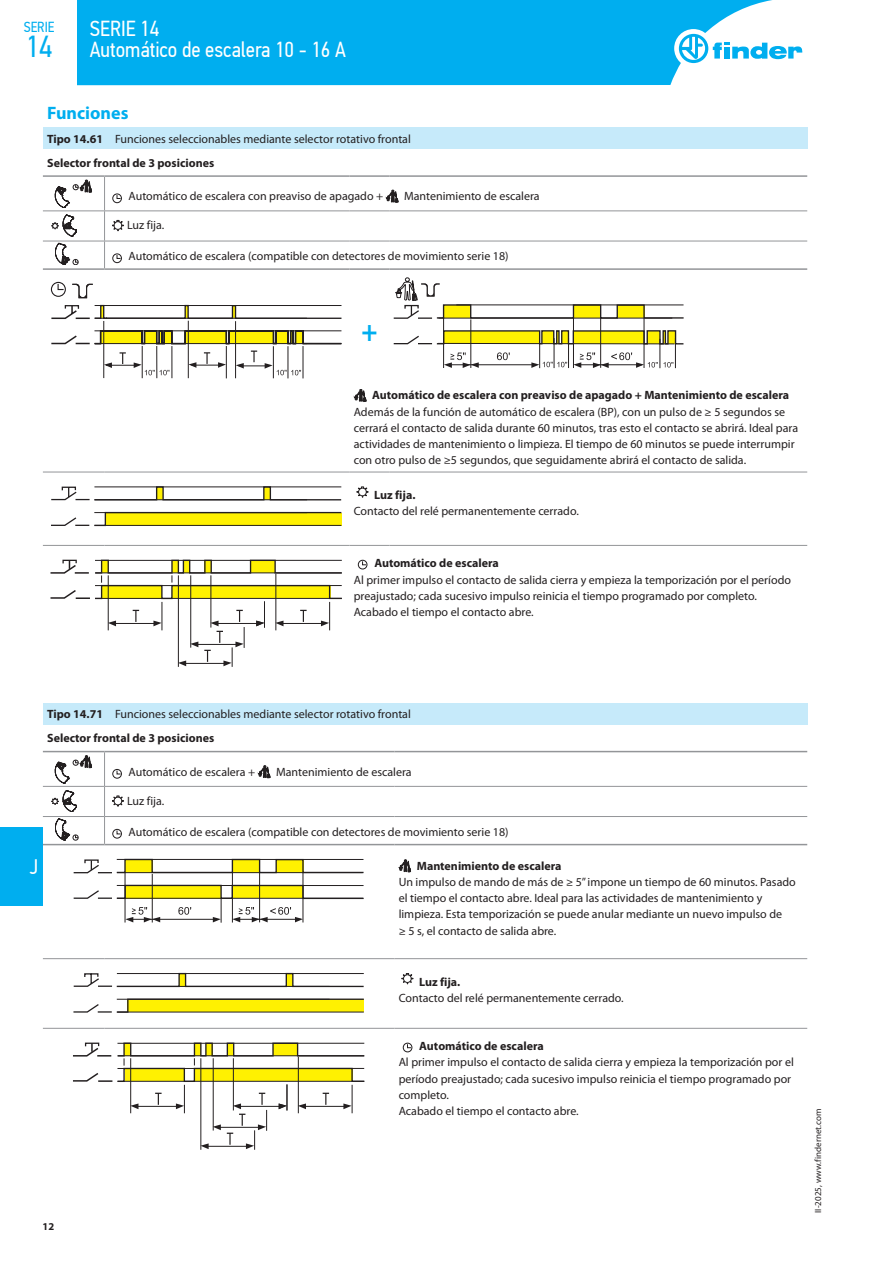
<style>
.page{position:relative;width:893px;height:1263px;background:#fff}
.page>*{position:absolute;margin:0;border:0;box-sizing:border-box;transform-origin:0 0}
.t1{font:30.3px "PF Din Text Cond Pro";color:#00aeef}
.t2{font:700 30px "Myriad Pro";color:#00aeef;scale:.9 1}
.t3{font:21.75px/21px "PF Din Text Cond Pro";color:#fff}
.t4{font:21px "PF Din Text Cond Pro";color:#fff}
.t5{font:700 18px "Myriad Pro";color:#00aeef}
.t6{font:14.55px "PF Din Text Cond Pro";color:#00aeef}
.t7{font:12px/16.2px "Myriad Pro";color:#231f20}
.t8{font:700 12px "Myriad Pro";color:#231f20}
.t9{font:700 10.5px "Myriad Pro";color:#231f20}
.t10{font:9px "Myriad Pro";color:#231f20}
.s1{font-weight:700}
</style>
<div class="page">
<div style="left:77px;top:0;width:695px;height:85px;background:#00aeef"></div>
<div style="left:674px;top:29px;width:39px;height:39px;background:#fff;border-radius:50%"></div>
<svg style="left:679px;top:34px;width:124px;height:29px"></svg>
<div style="left:0;top:827px;width:43px;height:79px;background:#00aeef"></div>
<div style="left:43px;top:128px;width:764px;height:21px;background:#c6eafa"></div>
<hr style="left:43px;top:545px;width:62px;height:1px;background:#939598">
<hr style="left:105px;top:545px;width:244px;height:1px;background:#939598">
<hr style="left:349px;top:545px;width:40px;height:1px;background:#939598">
<hr style="left:389px;top:545px;width:418px;height:1px;background:#939598">
<hr style="left:43px;top:210px;width:62px;height:1px;background:#939598">
<hr style="left:105px;top:210px;width:244px;height:1px;background:#939598">
<hr style="left:349px;top:210px;width:40px;height:1px;background:#939598">
<hr style="left:389px;top:210px;width:418px;height:1px;background:#939598">
<hr style="left:43px;top:241px;width:62px;height:1px;background:#939598">
<hr style="left:105px;top:241px;width:244px;height:1px;background:#939598">
<hr style="left:349px;top:241px;width:40px;height:1px;background:#939598">
<hr style="left:389px;top:241px;width:418px;height:1px;background:#939598">
<hr style="left:104px;top:177px;width:1px;height:33px;background:#939598">
<hr style="left:104px;top:211px;width:1px;height:30px;background:#939598">
<svg style="left:104px;top:241px;width:1px;height:27px"></svg>
<hr style="left:43px;top:175px;width:62px;height:2px;background:#939598">
<hr style="left:105px;top:175px;width:244px;height:2px;background:#939598">
<hr style="left:349px;top:175px;width:40px;height:2px;background:#939598">
<hr style="left:389px;top:175px;width:418px;height:2px;background:#939598">
<hr style="left:349px;top:268px;width:40px;height:2px;background:#939598">
<hr style="left:389px;top:268px;width:418px;height:2px;background:#939598">
<hr style="left:43px;top:268px;width:62px;height:2px;background:#939598">
<hr style="left:105px;top:268px;width:244px;height:2px;background:#939598">
<hr style="left:43px;top:472px;width:62px;height:1px;background:#939598">
<hr style="left:105px;top:472px;width:244px;height:1px;background:#939598">
<hr style="left:349px;top:472px;width:40px;height:1px;background:#939598">
<hr style="left:389px;top:472px;width:418px;height:1px;background:#939598">
<svg style="left:55px;top:180px;width:37px;height:28px"></svg>
<svg style="left:112px;top:193px;width:10px;height:10px"></svg>
<svg style="left:387px;top:190px;width:11px;height:13px"></svg>
<svg style="left:112px;top:219px;width:12px;height:13px"></svg>
<svg style="left:52px;top:215px;width:27px;height:50px"></svg>
<svg style="left:112px;top:253px;width:10px;height:10px"></svg>
<svg style="left:120px;top:352px;width:6px;height:12px"></svg>
<hr style="left:106px;top:365px;width:30px;height:1px;background:#231f20">
<svg style="left:134px;top:362px;width:35px;height:13px"></svg>
<svg style="left:105px;top:362px;width:7px;height:6px"></svg>
<svg style="left:51px;top:304px;width:290px;height:41px"></svg>
<svg style="left:204px;top:352px;width:6px;height:12px"></svg>
<hr style="left:191px;top:365px;width:30px;height:1px;background:#231f20">
<hr style="left:226px;top:346px;width:1px;height:32px;background:#231f20">
<hr style="left:188px;top:321px;width:1px;height:57px;background:#231f20">
<svg style="left:218px;top:362px;width:8px;height:6px"></svg>
<svg style="left:188px;top:362px;width:8px;height:6px"></svg>
<hr style="left:104px;top:321px;width:1px;height:57px;background:#231f20">
<hr style="left:172px;top:346px;width:1px;height:32px;background:#231f20">
<hr style="left:156px;top:346px;width:1px;height:32px;background:#231f20">
<hr style="left:142px;top:346px;width:1px;height:32px;background:#231f20">
<hr style="left:235px;top:321px;width:1px;height:57px;background:#231f20">
<hr style="left:239px;top:366px;width:30px;height:1px;background:#231f20">
<svg style="left:265px;top:363px;width:36px;height:12px"></svg>
<svg style="left:236px;top:363px;width:8px;height:6px"></svg>
<svg style="left:251px;top:351px;width:6px;height:11px"></svg>
<hr style="left:273px;top:346px;width:1px;height:32px;background:#231f20">
<hr style="left:288px;top:346px;width:1px;height:32px;background:#231f20">
<hr style="left:303px;top:346px;width:1px;height:32px;background:#231f20">
<hr style="left:94px;top:331px;width:247px;height:1px;background:#231f20">
<hr style="left:95px;top:343px;width:212px;height:1px;background:#231f20">
<svg style="left:51px;top:282px;width:15px;height:15px"></svg>
<svg style="left:72px;top:284px;width:21px;height:14px"></svg>
<svg style="left:394px;top:278px;width:290px;height:90px"></svg>
<svg style="left:355px;top:389px;width:11px;height:13px"></svg>
<svg style="left:51px;top:486px;width:290px;height:40px"></svg>
<svg style="left:357px;top:486px;width:12px;height:12px"></svg>
<svg style="left:51px;top:560px;width:291px;height:107px"></svg>
<svg style="left:358px;top:559px;width:10px;height:10px"></svg>
<div style="left:43px;top:703px;width:764px;height:21px;background:#c6eafa"></div>
<hr style="left:43px;top:751px;width:62px;height:1px;background:#939598">
<hr style="left:105px;top:751px;width:289px;height:1px;background:#939598">
<hr style="left:394px;top:751px;width:413px;height:1px;background:#939598">
<hr style="left:43px;top:844px;width:62px;height:1px;background:#939598">
<hr style="left:105px;top:844px;width:289px;height:1px;background:#939598">
<hr style="left:394px;top:844px;width:413px;height:1px;background:#939598">
<hr style="left:43px;top:786px;width:62px;height:1px;background:#939598">
<hr style="left:105px;top:786px;width:289px;height:1px;background:#939598">
<hr style="left:394px;top:786px;width:413px;height:1px;background:#939598">
<hr style="left:43px;top:816px;width:62px;height:1px;background:#939598">
<hr style="left:105px;top:816px;width:289px;height:1px;background:#939598">
<hr style="left:394px;top:816px;width:413px;height:1px;background:#939598">
<hr style="left:104px;top:752px;width:1px;height:34px;background:#939598">
<svg style="left:104px;top:787px;width:1px;height:57px"></svg>
<hr style="left:43px;top:958px;width:62px;height:1px;background:#939598">
<hr style="left:105px;top:958px;width:289px;height:1px;background:#939598">
<hr style="left:394px;top:958px;width:413px;height:1px;background:#939598">
<hr style="left:43px;top:1028px;width:62px;height:1px;background:#939598">
<hr style="left:105px;top:1028px;width:289px;height:1px;background:#939598">
<hr style="left:394px;top:1028px;width:413px;height:1px;background:#939598">
<svg style="left:55px;top:755px;width:37px;height:28px"></svg>
<svg style="left:112px;top:769px;width:10px;height:9px"></svg>
<svg style="left:259px;top:765px;width:11px;height:14px"></svg>
<svg style="left:112px;top:795px;width:12px;height:12px"></svg>
<svg style="left:52px;top:790px;width:27px;height:50px"></svg>
<svg style="left:112px;top:828px;width:10px;height:10px"></svg>
<svg style="left:74px;top:859px;width:290px;height:64px"></svg>
<svg style="left:399px;top:859px;width:12px;height:14px"></svg>
<svg style="left:73px;top:973px;width:291px;height:40px"></svg>
<svg style="left:402px;top:973px;width:12px;height:12px"></svg>
<svg style="left:73px;top:1042px;width:291px;height:108px"></svg>
<svg style="left:402px;top:1042px;width:11px;height:10px"></svg>
<p class="t6" style="left:24px;top:19px;width:32px">SERIE</p>
<h1 class="t1" style="left:26px;top:28px;width:28px">14</h1>
<h3 class="t3" style="left:90px;top:18px;width:258px">SERIE 14<br>Automático de escalera 10 - 16 A</h3>
<h3 class="t5" style="left:47px;top:101px;width:83px">Funciones</h3>
<p class="t7" style="left:47px;top:127px;width:365px;line-height:23.9px"><span class="s1">Tipo 14.61</span> Funciones seleccionables mediante selector rotativo frontal<br><span class="s1">Selector frontal de 3 posiciones</span></p>
<p class="t7" style="left:129px;top:188px;width:256px">Automático de escalera con preaviso de apagado +</p>
<p class="t7" style="left:404px;top:188px;width:137px">Mantenimiento de escalera</p>
<p class="t7" style="left:127px;top:217px;width:39px">Luz fija.</p>
<p class="t7" style="left:129px;top:248px;width:382px">Automático de escalera (compatible con detectores de movimiento serie 18)</p>
<h2 class="t2" style="left:361px;top:312px;width:19px">+</h2>
<p class="t8" style="left:372px;top:388px;width:418px">Automático de escalera con preaviso de apagado + Mantenimiento de escalera</p>
<p class="t7" style="left:354px;top:403px;width:446px">Además de la función de automático de escalera (BP), con un pulso de ≥ 5 segundos se cerrará el contacto de salida durante 60 minutos, tras esto el contacto se abrirá. Ideal para actividades de mantenimiento o limpieza. El tiempo de 60 minutos se puede interrumpir con otro pulso de ≥5 segundos, que seguidamente abrirá el contacto de salida.</p>
<p class="t8" style="left:374px;top:487px;width:43px">Luz fija.</p>
<p class="t7" style="left:354px;top:503px;width:227px">Contacto del relé permanentemente cerrado.</p>
<p class="t8" style="left:374px;top:555px;width:126px">Automático de escalera</p>
<p class="t7" style="left:354px;top:571px;width:439px">Al primer impulso el contacto de salida cierra y empieza la temporización por el período preajustado; cada sucesivo impulso reinicia el tiempo programado por completo.<br>Acabado el tiempo el contacto abre.</p>
<h3 class="t4" style="left:30px;top:855px;width:10px">J</h3>
<p class="t7" style="left:47px;top:702px;width:365px;line-height:23.9px"><span class="s1">Tipo 14.71</span> Funciones seleccionables mediante selector rotativo frontal<br><span class="s1">Selector frontal de 3 posiciones</span></p>
<p class="t7" style="left:129px;top:763px;width:128px">Automático de escalera +</p>
<p class="t7" style="left:276px;top:763px;width:137px">Mantenimiento de escalera</p>
<p class="t7" style="left:127px;top:792px;width:39px">Luz fija.</p>
<p class="t7" style="left:129px;top:823px;width:382px">Automático de escalera (compatible con detectores de movimiento serie 18)</p>
<p class="t8" style="left:417px;top:858px;width:146px">Mantenimiento de escalera</p>
<p class="t7" style="left:399px;top:874px;width:399px">Un impulso de mando de más de ≥ 5” impone un tiempo de 60 minutos. Pasado el tiempo el contacto abre. Ideal para las actividades de mantenimiento y limpieza. Esta temporización se puede anular mediante un nuevo impulso de<br>≥ 5 s, el contacto de salida abre.</p>
<p class="t8" style="left:419px;top:974px;width:43px">Luz fija.</p>
<p class="t7" style="left:399px;top:989px;width:227px">Contacto del relé permanentemente cerrado.</p>
<p class="t8" style="left:419px;top:1038px;width:126px">Automático de escalera</p>
<p class="t7" style="left:399px;top:1054px;width:397px">Al primer impulso el contacto de salida cierra y empieza la temporización por el período preajustado; cada sucesivo impulso reinicia el tiempo programado por completo.<br>Acabado el tiempo el contacto abre.</p>
<p class="t9" style="left:43px;top:1219px;width:13px">12</p>
<p class="t10" style="left:812px;top:1213px;width:105px;rotate:-90deg">II-2025, www.findernet.com</p>
</div>
